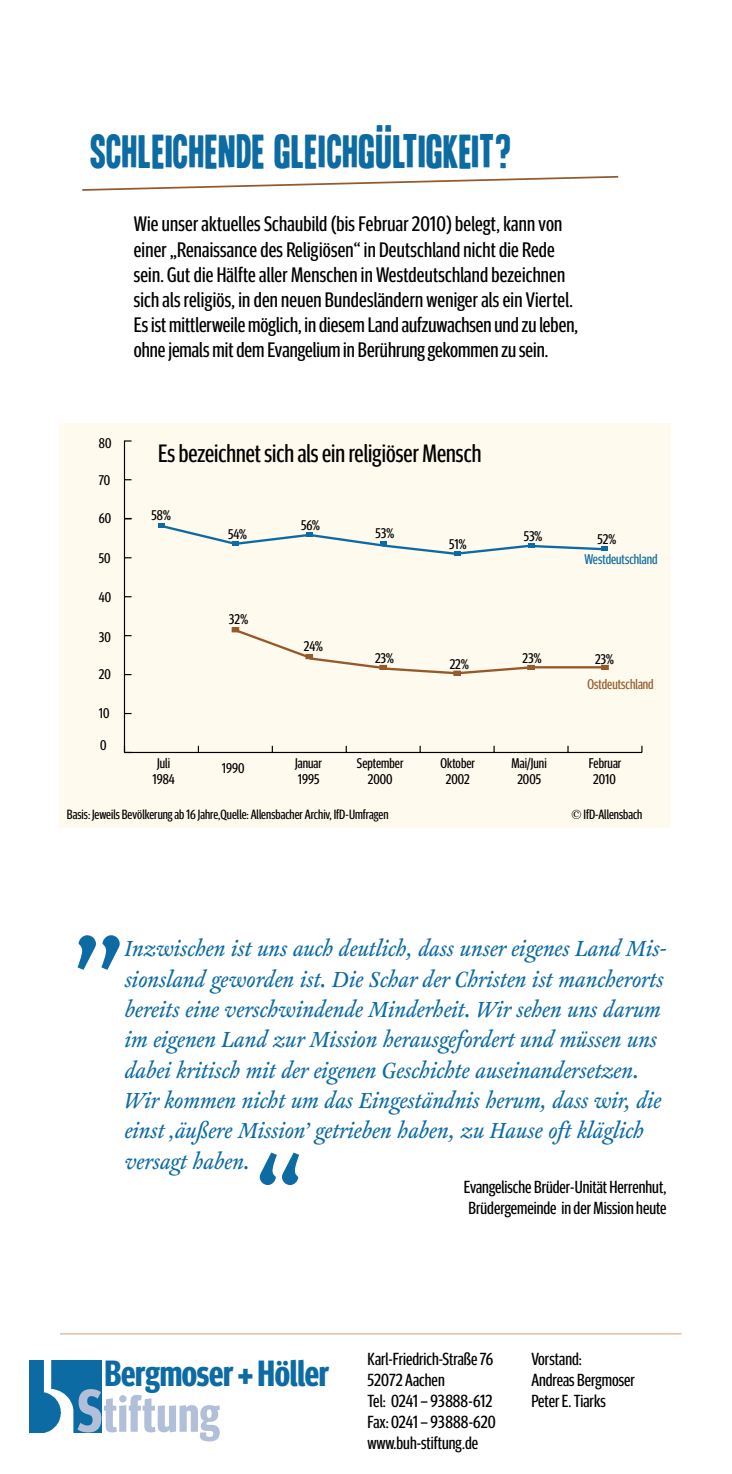
<style>
.page{position:relative;width:732px;height:1474px;background:#fff}
.page>*{position:absolute;margin:0;border:0;box-sizing:border-box;transform-origin:0 0}
.t1{font:148.58px "Eureka OT";color:#0d6ba4}
.t2{font:138.95px "Eureka OT";color:#0d6ba4}
.t3{font:700 50.4px "Meta Headline Comp OT";letter-spacing:.01em;color:#b2bfd9}
.t4{font:41.82px "Vivela Rivoluzione Vivela Rivoluz";letter-spacing:.01em;color:#0d6ba4}
.t5{font:700 36.57px "Meta Headline Comp OT";letter-spacing:-.01em;color:#0d6ba4}
.t6{font:italic 25.2px/30.3px "Clifford OT Eighteen";color:#0d6ba4}
.t7{font:25.03px "Meta Headline Comp OT";color:#000}
.t8{font:21px/25.2px "Meta Headline Comp OT";letter-spacing:.01em;color:#000}
.t9{font:17.5px/21px "Meta Headline Comp OT";color:#000}
.t10{font:14px/16.8px "Meta Headline Comp OT";color:#000;text-align:center}
.t11{font:14px "Meta Headline Comp OT";color:#0d6ba4}
.t12{font:14px "Meta Headline Comp OT";color:#945a2b}
.t13{font:13.3px "Meta Headline Comp OT";color:#000}
.s1{font-family:"Times"}
.s2{font-size:60.2px}
</style>
<div class="page">
<hr style="left:49px;top:1332px;width:632px;height:2px;background:#e0c8b2">
<div style="left:60px;top:423px;width:611px;height:404px;background:#fffaee"></div>
<hr style="left:124px;top:752px;width:518px;height:1px;background:#000">
<svg style="left:419px;top:745px;width:2px;height:7px"></svg>
<hr style="left:124px;top:519px;width:1px;height:233px;background:#000">
<svg style="left:125px;top:745px;width:6px;height:7px"></svg>
<hr style="left:124px;top:441px;width:1px;height:77px;background:#000">
<svg style="left:232px;top:627px;width:376px;height:48px"></svg>
<svg style="left:158px;top:523px;width:450px;height:33px"></svg>
<svg style="left:82px;top:175px;width:537px;height:16px"></svg>
<img style="left:30px;top:1360px;width:71px;height:72px">
<h3 class="t4" style="left:375px;top:96px;width:21px">..</h3>
<h3 class="t4" style="left:91px;top:132px;width:423px">SCHLEICHENDE GLEICHGULTIGKEIT?</h3>
<p class="t8" style="left:134px;top:211px;width:446px">Wie unser aktuelles Schaubild (bis Februar 2010) belegt, kann von einer „Renaissance des Religiösen“ in Deutschland nicht die Rede sein. Gut die Hälfte aller Menschen in Westdeutschland bezeichnen sich als religiös, in den neuen Bundesländern weniger als ein Viertel.<br>Es ist mittlerweile möglich, in diesem Land aufzuwachsen und zu leben, ohne jemals mit dem Evangelium in Berührung gekommen zu sein.</p>
<p class="t10" style="left:99px;top:434px;width:14px">80</p>
<p class="t10" style="left:99px;top:471px;width:13px">70</p>
<p class="t10" style="left:99px;top:509px;width:14px">60</p>
<p class="t10" style="left:99px;top:549px;width:13px">50</p>
<p class="t10" style="left:99px;top:588px;width:14px">40</p>
<p class="t10" style="left:99px;top:628px;width:13px">30</p>
<p class="t10" style="left:99px;top:665px;width:14px">20</p>
<p class="t10" style="left:99px;top:704px;width:12px">10</p>
<p class="t10" style="left:100px;top:736px;width:8px">0</p>
<p class="t7" style="left:158px;top:438px;width:325px">Es bezeichnet sich als ein religiöser Mensch</p>
<p class="t10" style="left:151px;top:507px;width:21px">58%</p>
<p class="t10" style="left:228px;top:526px;width:20px">54%</p>
<p class="t10" style="left:229px;top:610px;width:21px">32%</p>
<p class="t10" style="left:301px;top:516px;width:20px">56%</p>
<p class="t10" style="left:304px;top:637px;width:21px">24%</p>
<p class="t10" style="left:375px;top:525px;width:20px">53%</p>
<p class="t10" style="left:375px;top:649px;width:21px">23%</p>
<p class="t10" style="left:449px;top:535px;width:19px">51%</p>
<p class="t10" style="left:450px;top:655px;width:21px">22%</p>
<p class="t10" style="left:524px;top:527px;width:20px">53%</p>
<p class="t10" style="left:597px;top:530px;width:21px">52%</p>
<p class="t11" style="left:584px;top:551px;width:75px">Westdeutschland</p>
<p class="t10" style="left:522px;top:649px;width:21px">23%</p>
<p class="t10" style="left:595px;top:650px;width:21px">23%</p>
<p class="t12" style="left:587px;top:676px;width:68px">Ostdeutschland</p>
<p class="t10" style="left:152px;top:754px;width:24px">Juli<br>1984</p>
<p class="t10" style="left:222px;top:759px;width:24px">1990</p>
<p class="t10" style="left:295px;top:754px;width:28px;text-align:left">Januar<br>1995</p>
<p class="t10" style="left:357px;top:754px;width:48px">September<br>2000</p>
<p class="t10" style="left:440px;top:754px;width:36px">Oktober<br>2002</p>
<p class="t10" style="left:511px;top:754px;width:37px">Mai/Juni<br>2005</p>
<p class="t10" style="left:589px;top:754px;width:34px">Februar<br>2010</p>
<p class="t13" style="left:67px;top:806px;width:323px">Basis: Jeweils Bevölkerung ab 16 Jahre,Quelle: Allensbacher Archiv, IfD-Umfragen</p>
<p class="t13" style="left:571px;top:806px;width:72px"><span class="s1">©</span> IfD-Allensbach</p>
<h1 class="t1" style="left:69px;top:836px;width:60px">„</h1>
<p class="t6" style="left:125px;top:934px;width:543px">Inzwischen ist uns auch deutlich, dass unser eigenes Land Mis&shy;sionsland geworden ist. Die Schar der Christen ist mancherorts bereits eine verschwindende Minderheit. Wir sehen uns darum im eigenen Land zur Mission herausgefordert und müssen uns dabei kritisch mit der eigenen Geschichte auseinandersetzen.<br>Wir kommen nicht um das Eingeständnis herum, dass wir, die einst ‚äußere Mission’ getrieben haben, zu Hause oft kläglich versagt haben.</p>
<h2 class="t2" style="left:252px;top:1137px;width:56px">“</h2>
<p class="t9" style="left:463px;top:1176px;width:204px">Evangelische Brüder-Unität Herrenhut,<br>Brüdergemeinde in der Mission heute</p>
<h3 class="t5" style="left:104px;top:1351px;width:226px">Bergmoser + Höller</h3>
<h3 class="t3" style="left:77px;top:1383px;width:144px"><span class="s2">S</span>tiftung</h3>
<p class="t9" style="left:367px;top:1348px;width:130px">Karl-Friedrich-Straße 76<br>52072 Aachen<br>Tel: 0241 – 93888-612<br>Fax: 0241 – 93888-620 www.buh-stiftung.de</p>
<p class="t9" style="left:531px;top:1348px;width:105px">Vorstand:<br>Andreas Bergmoser<br>Peter E. Tiarks</p>
</div>
